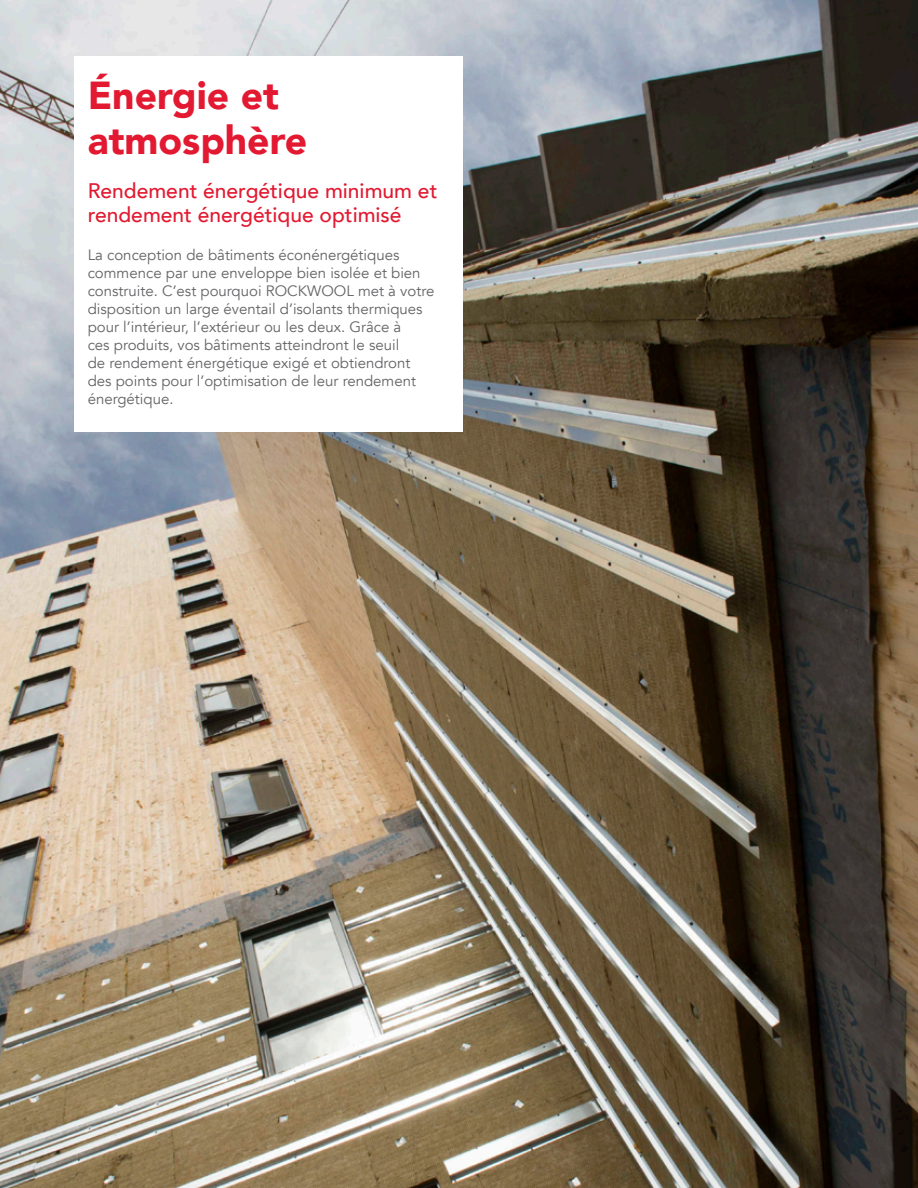
<style>
.page{position:relative;width:918px;height:1188px;background:#fff}
.page>*{position:absolute;margin:0;border:0;box-sizing:border-box;transform-origin:0 0}
.t1{font:900 39px/45px "Avenir";color:#e21931}
.t2{font:500 21px/24px "Avenir";color:#e21931}
.t3{font:15px/18px "Avenir";color:#636366}
</style>
<div class="page">
<img style="left:0;top:0;width:918px;height:1188px">
<div style="left:74px;top:56px;width:389px;height:376px;background:#fff"></div>
<h1 class="t1" style="left:88px;top:71px;width:221px">Énergie et atmosphère</h1>
<h2 class="t2" style="left:88px;top:177px;width:351px">Rendement énergétique minimum et rendement énergétique optimisé</h2>
<p class="t3" style="left:88px;top:246px;width:348px">La conception de bâtiments éconénergétiques commence par une enveloppe bien isolée et bien construite. C’est pourquoi ROCKWOOL met à votre disposition un large éventail d’isolants thermiques pour l’intérieur, l’extérieur ou les deux. Grâce à<br>ces produits, vos bâtiments atteindront le seuil<br>de rendement énergétique exigé et obtiendront des points pour l’optimisation de leur rendement énergétique.</p>
</div>
